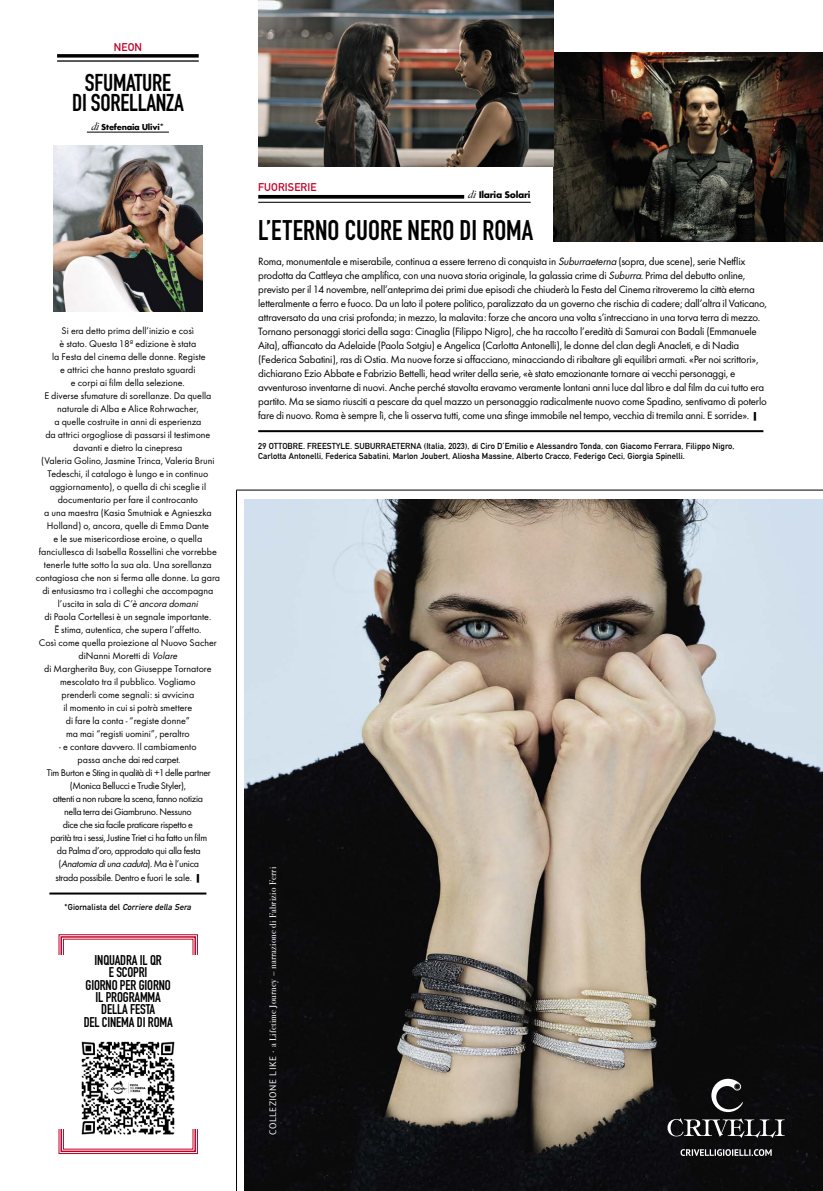
<style>
.page{position:relative;width:823px;height:1191px;background:#fff}
.page>*{position:absolute;margin:0;border:0;box-sizing:border-box;transform-origin:0 0}
.t1{font:700 28px "DIN Condensed";color:#000}
.t2{font:700 24px/20px "DIN Condensed";letter-spacing:-.01em;color:#000;text-align:center}
.t3{font:700 13.9px/12.4px "DIN Condensed";letter-spacing:-.01em;color:#000;text-align:center}
.t4{font:11px/14px "Elle Gabor";letter-spacing:-.02em;color:#000}
.t5{font:700 11px "DIN Alternate";letter-spacing:.01em;color:#be0027}
.t6{font:10px/13px "Elle Gabor";color:#000;text-align:center}
.t7{font:10px/13px "Elle Gabor";letter-spacing:-.035em;color:#000;text-align:center}
.t8{font:10px "Elle Gabor";letter-spacing:-.03em;color:#000}
.t9{font:700 10px "Elle Gabor";letter-spacing:-.03em;color:#000}
.t10{font:9.3px "Bodoni Svty Two ITCTT";letter-spacing:.025em;color:#fff}
.t11{font:700 9px "Elle Gabor";letter-spacing:-.025em;color:#000}
.t12{font:700 8.5px/10px "DIN Alternate";letter-spacing:.01em;color:#000}
.t13{font:italic 700 8.5px "DIN Alternate";color:#000}
.s1{font-family:"Garamond ELLE";font-weight:400;font-style:italic;font-size:10px}
.s2{font-style:italic}
.s3{font-family:"Calluna";font-size:11px}
.s4{font-style:normal}
.s5{font-family:"Garamond ELLE";font-weight:400;font-style:italic}
.s6{font-family:"Calluna"}
.s7{font-family:"PT Sans"}
</style>
<div class="page">
<hr style="left:236px;top:490px;width:586px;height:1px;background:#000">
<hr style="left:236px;top:490px;width:1px;height:701px;background:#000">
<svg style="left:57px;top:54px;width:142px;height:4px"></svg>
<hr style="left:57px;top:60px;width:142px;height:2px;background:#000">
<img style="left:53px;top:145px;width:150px;height:166px">
<hr style="left:87px;top:132px;width:82px;height:1px;background:#000">
<hr style="left:49px;top:892px;width:157px;height:2px;background:#000">
<img style="left:245px;top:499px;width:577px;height:692px">
<svg style="left:711px;top:1078px;width:31px;height:34px"></svg>
<svg style="left:667px;top:1118px;width:117px;height:19px;background:#4c4b4c"></svg>
<svg style="left:680px;top:1149px;width:91px;height:7px"></svg>
<img style="left:553px;top:52px;width:269px;height:189px">
<img style="left:258px;top:0;width:295px;height:166px">
<svg style="left:58px;top:934px;width:140px;height:220px"></svg>
<div style="left:60px;top:936px;width:136px;height:216px;border:1px solid #be0027"></div>
<div style="left:65px;top:955px;width:17px;height:174px;background:#fff"></div>
<div style="left:188px;top:955px;width:17px;height:174px;background:#fff"></div>
<img style="left:80px;top:1038px;width:97px;height:99px">
<div style="left:51px;top:955px;width:17px;height:174px;background:#fff"></div>
<svg style="left:258px;top:195px;width:206px;height:4px"></svg>
<hr style="left:258px;top:202px;width:272px;height:1px;background:#000">
<hr style="left:258px;top:430px;width:505px;height:2px;background:#000">
<p class="t5" style="left:114px;top:39px;width:30px">NEON</p>
<h2 class="t2" style="left:72px;top:72px;width:113px">SFUMATURE<br>DI SORELLANZA</h2>
<p class="t11" style="left:91px;top:121px;width:75px"><span class="s1">di</span> Stefenaia Ulivi*</p>
<p class="t6" style="left:36px;top:324px;width:186px">Si era detto prima dell’inizio e così<br>è stato. Questa 18ª edizione è stata<br>la Festa del cinema delle donne. Registe<br>e attrici che hanno prestato sguardi<br>e corpi ai film della selezione.<br>E diverse sfumature di sorellanze. Da quella naturale di Alba e Alice Rohrwacher,<br>a quelle costruite in anni di esperienza<br>da attrici orgogliose di passarsi il testimone davanti e dietro la cinepresa<br>(Valeria Golino, Jasmine Trinca, Valeria Bruni Tedeschi, il catalogo è lungo e in continuo aggiornamento), o quella di chi sceglie il documentario per fare il controcanto<br>a una maestra (Kasia Smutniak e Agnieszka Holland) o, ancora, quelle di Emma Dante<br>e le sue misericordiose eroine, o quella fanciullesca di Isabella Rossellini che vorrebbe tenerle tutte sotto la sua ala. Una sorellanza contagiosa che non si ferma alle donne. La gara di entusiasmo tra i colleghi che accompagna l’uscita in sala di <span class="s2">C’è ancora domani<br></span>di Paola Cortellesi è un segnale importante.<br>È stima, autentica, che supera l’affetto.<br>Così come quella proiezione al Nuovo Sacher diNanni Moretti di <span class="s2">Volare<br></span>di Margherita Buy, con Giuseppe Tornatore mescolato tra il pubblico. Vogliamo<br>prenderli come segnali: si avvicina<br>il momento in cui si potrà smettere<br>di fare la conta - “registe donne”<br>ma mai “registi uomini”, peraltro</p>
<p class="t7" style="left:47px;top:740px;width:165px">- e contare davvero. Il cambiamento<br>passa anche dai red carpet.<br>Tim Burton e Sting in qualità di +1 delle partner (Monica Bellucci e Trudie Styler),<br>attenti a non rubare la scena, fanno notizia nella terra dei Giambruno. Nessuno<br>dice che sia facile praticare rispetto e<br>parità tra i sessi, Justine Triet ci ha fatto un film da Palma d’oro, approdato qui alla festa<br>( <span class="s2">Anatomia diuna caduta</span>) . M a è l ’ u n i c a</p>
<p class="t8" style="left:55px;top:871px;width:148px">strada possibile. Dentro e fuori le sale. <span class="s3">|</span></p>
<p class="t13" style="left:65px;top:900px;width:130px"><span class="s4">* G i o rn a l i s t a d e l</span> Corriere della Sera</p>
<p class="t3" style="left:84px;top:953px;width:91px">INQUADRA IL QR<br>E SCOPRI<br>GIORNO PER GIORNO<br>IL PROGRAMMA<br>DELLA FESTA<br>DEL CINEMA DI ROMA</p>
<p class="t5" style="left:258px;top:179px;width:60px">FUORISERIE</p>
<p class="t9" style="left:468px;top:189px;width:64px"><span class="s5">di</span> Ilaria Solari</p>
<h1 class="t1" style="left:258px;top:211px;width:276px">L’ETERNO CUORE NERO DI ROMA</h1>
<p class="t4" style="left:258px;top:254px;width:510px">Roma, monumentale e miserabile, continua a essere terreno di conquista in <span class="s2">Suburraeterna</span> (sopra, due scene), serie Netflix prodotta da Cattleya che amplifica, con una nuova storia originale, la galassia crime di <span class="s2">Suburra</span>. Prima del debutto online, previsto per il 14 novembre, nell’anteprima dei primi due episodi che chiuderà la Festa del Cinema ritroveremo la città eterna letteralmente a ferro e fuoco. Da un lato il potere politico, paralizzato da un governo che rischia di cadere; dall’altra il Vaticano, attraversato da una crisi profonda; in mezzo, la malavita: forze che ancora una volta s’intrecciano in una torva terra di mezzo.<br>Tornano personaggi storici della saga: Cinaglia (Filippo Nigro), che ha raccolto l’eredità di Samurai con Badali (Emmanuele Aita), affiancato da Adelaide (Paola Sotgiu) e Angelica (Carlotta Antonelli), le donne del clan degli Anacleti, e di Nadia (Federica Sabatini), ras di Ostia. Ma nuove forze si affacciano, minacciando di ribaltare gli equilibri armati. «Per noi scrittori», dichiarano Ezio Abbate e Fabrizio Bettelli, head writer della serie, «è stato emozionante tornare ai vecchi personaggi, e avventuroso inventarne di nuovi. Anche perché stavolta eravamo veramente lontani anni luce dal libro e dal film da cui tutto era partito. Ma se siamo riusciti a pescare da quel mazzo un personaggio radicalmente nuovo come Spadino, sentivamo di poterlo fare di nuovo. Roma è sempre lì, che li osserva tutti, come una sfinge immobile nel tempo, vecchia di tremila anni. E sorride». <span class="s6">|</span></p>
<p class="t12" style="left:258px;top:440px;width:477px">29 OTTOBRE. FREESTYLE. SUBURRAETERNA (Italia, 2023), di Ciro D’Emilio e Alessandro Tonda, con Giacomo Ferrara, Filippo Nigro,<br>Carlotta Antonelli, Federica Sabatini, Marlon Joubert, Aliosha Massine, Alberto Cracco, Federigo Ceci, Giorgia Spinelli.</p>
<p class="t10" style="left:265px;top:1134px;width:269px;rotate:-90deg"><span class="s7">COLLEZIONE LIKE ·</span> a Lifetime Journey – narrazione di Fabrizio Ferri</p>
</div>
